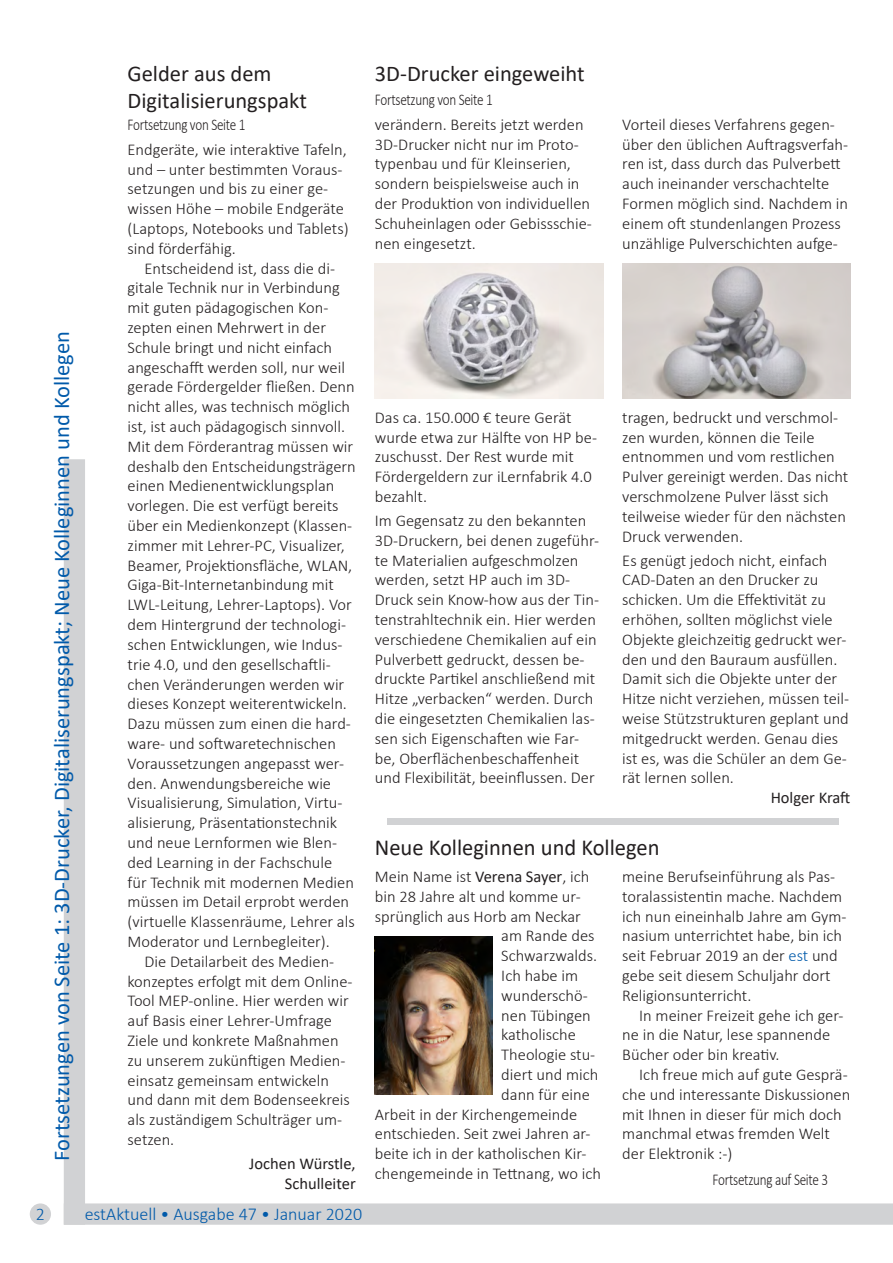
<style>
.page{position:relative;width:893px;height:1263px;background:#fff}
.page>*{position:absolute;margin:0;border:0;box-sizing:border-box;transform-origin:0 0}
.t1{font:22.95px "Calibri";color:#231f20}
.t2{font:22.5px "Calibri";color:#015aaa}
.t3{font:22.5px "Calibri";color:#231f20}
.t4{font:300 18px "Calibri";color:#015aaa}
.t5{font:300 16.5px/19.8px "Calibri";color:#231f20}
.t6{font:300 16.5px/25px "Calibri";letter-spacing:-.02em;color:#231f20;scale:.8 1}
.t7{font:16.5px/19.8px "Calibri";color:#231f20;text-align:right}
.s1{color:#015aaa}
.s2{font-weight:400}
</style>
<div class="page">
<div style="left:64px;top:459px;width:21px;height:766px;background:#d1d2d4"></div>
<svg style="left:64px;top:1203px;width:829px;height:22px;background:#d2d3d5"></svg>
<div style="left:31px;top:1204px;width:19px;height:20px;background:#d1d2d4;border-radius:50%"></div>
<div style="left:30px;top:1203px;width:21px;height:22px;border:2px solid #d1d2d4;border-radius:50%"></div>
<img style="left:375px;top:264px;width:228px;height:135px">
<div style="left:387px;top:819px;width:451px;height:6px;background:#d1d2d4"></div>
<img style="left:375px;top:937px;width:118px;height:158px">
<img style="left:622px;top:264px;width:228px;height:135px">
<h2 class="t2" style="left:46px;top:1161px;width:831px;rotate:-90deg">Fortsetzungen von Seite 1: 3D-Drucker, Digitaliserungspakt; Neue Kolleginnen und Kollegen</h2>
<p class="t4" style="left:36px;top:1202px;width:11px">2</p>
<h2 class="t3" style="left:128px;top:58px;width:145px">Gelder aus dem</h2>
<h2 class="t3" style="left:375px;top:58px;width:211px">3D-Drucker eingeweiht</h2>
<h2 class="t3" style="left:128px;top:85px;width:181px">Digitalisierungspakt</h2>
<p class="t6" style="left:128px;top:112px;width:275px">Fortsetzung von Seite 1<br>Endgeräte, wie interaktive Tafeln,</p>
<p class="t5" style="left:128px;top:159px;width:223px">und – unter bestimmten Voraus&shy;setzungen und bis zu einer ge&shy;wissen Höhe – mobile Endgeräte (Laptops, Notebooks und Tablets) sind förderfähig.</p>
<p class="t5" style="left:128px;top:258px;width:230px;text-indent:17px">Entscheidend ist, dass die di&shy;gitale Technik nur in Verbindung mit guten pädagogischen Kon&shy;zepten einen Mehrwert in der Schule bringt und nicht einfach angeschafft werden soll, nur weil gerade Fördergelder fließen. Denn nicht alles, was technisch möglich ist, ist auch pädagogisch sinnvoll.<br>Mit dem Förderantrag müssen wir deshalb den Entscheidungsträgern einen Medienentwicklungsplan vorlegen. Die est verfügt bereits über ein Medienkonzept (Klassen&shy;zimmer mit Lehrer-PC, Visualizer, Beamer, Projektionsfläche, WLAN, Giga-Bit-Internetanbindung mit LWL-Leitung, Lehrer-Laptops). Vor dem Hintergrund der technologi&shy;schen Entwicklungen, wie Indus&shy;trie 4.0, und den gesellschaftli&shy;chen Veränderungen werden wir dieses Konzept weiterentwickeln.<br>Dazu müssen zum einen die hard&shy;ware- und softwaretechnischen Voraussetzungen angepasst wer&shy;den. Anwendungsbereiche wie Visualisierung, Simulation, Virtu&shy;alisierung, Präsentationstechnik und neue Lernformen wie Blen&shy;ded Learning in der Fachschule<br>für Technik mit modernen Medien müssen im Detail erprobt werden (virtuelle Klassenräume, Lehrer als Moderator und Lernbegleiter).</p>
<p class="t5" style="left:128px;top:951px;width:227px;text-indent:17px">Die Detailarbeit des Medien&shy;konzeptes erfolgt mit dem Online-<br>Tool MEP-online. Hier werden wir auf Basis einer Lehrer-Umfrage<br>Ziele und konkrete Maßnahmen zu unserem zukünftigen Medien&shy;einsatz gemeinsam entwickeln und dann mit dem Bodenseekreis als zuständigem Schulträger um&shy;setzen.</p>
<p class="t7" style="left:249px;top:1153px;width:108px">Jochen Würstle,<br>Schulleiter</p>
<p class="t6" style="left:375px;top:87px;width:149px">Fortsetzung von Seite 1</p>
<p class="t5" style="left:622px;top:114px;width:227px">Vorteil dieses Verfahrens gegen&shy;über den üblichen Auftragsverfah&shy;ren ist, dass durch das Pulverbett auch ineinander verschachtelte Formen möglich sind. Nachdem in einem oft stundenlangen Prozess unzählige Pulverschichten aufge-</p>
<p class="t5" style="left:375px;top:114px;width:219px">verändern. Bereits jetzt werden<br>3D-Drucker nicht nur im Proto&shy;typenbau und für Kleinserien, sondern beispielsweise auch in der Produktion von individuellen<br>Schuheinlagen oder Gebissschie&shy;nen eingesetzt.</p>
<p class="t5" style="left:622px;top:407px;width:227px">tragen, bedruckt und verschmol&shy;zen wurden, können die Teile entnommen und vom restlichen<br>Pulver gereinigt werden. Das nicht verschmolzene Pulver lässt sich teilweise wieder für den nächsten<br>Druck verwenden.</p>
<p class="t5" style="left:622px;top:550px;width:228px">Es genügt jedoch nicht, einfach<br>CAD-Daten an den Drucker zu schicken. Um die Effektivität zu erhöhen, sollten möglichst viele<br>Objekte gleichzeitig gedruckt wer&shy;den und den Bauraum ausfüllen.<br>Damit sich die Objekte unter der<br>Hitze nicht verziehen, müssen teil&shy;weise Stützstrukturen geplant und mitgedruckt werden. Genau dies ist es, was die Schüler an dem Ge&shy;rät lernen sollen.</p>
<p class="t7" style="left:771px;top:787px;width:81px">Holger Kraft</p>
<p class="t5" style="left:375px;top:407px;width:224px">Das ca. 150.000 € teure Gerät wurde etwa zur Hälfte von HP be&shy;zuschusst. Der Rest wurde mit<br>Fördergeldern zur iLernfabrik 4.0 bezahlt.</p>
<p class="t5" style="left:375px;top:510px;width:226px">Im Gegensatz zu den bekannten 3D-Druckern, bei denen zugeführ&shy;te Materialien aufgeschmolzen werden, setzt HP auch im 3D-Druck sein Know-how aus der Tin&shy;tenstrahltechnik ein. Hier werden verschiedene Chemikalien auf ein Pulverbett gedruckt, dessen be&shy;druckte Partikel anschließend mit Hitze „verbacken“ werden. Durch die eingesetzten Chemikalien las&shy;sen sich Eigenschaften wie Far&shy;be, Oberflächenbeschaffenheit und Flexibilität, beeinflussen. Der</p>
<h1 class="t1" style="left:375px;top:831px;width:286px">Neue Kolleginnen und Kollegen</h1>
<p class="t5" style="left:622px;top:866px;width:226px">meine Berufseinführung als Pas&shy;toralassistentin mache. Nachdem ich nun eineinhalb Jahre am Gym&shy;nasium unterrichtet habe, bin ich seit Februar 2019 an der <span class="s1">est</span> und gebe seit diesem Schuljahr dort<br>Religionsunterricht.</p>
<p class="t5" style="left:622px;top:1005px;width:223px;text-indent:17px">In meiner Freizeit gehe ich ger&shy;ne in die Natur, lese spannende<br>Bücher oder bin kreativ.</p>
<p class="t5" style="left:622px;top:1064px;width:230px;text-indent:17px">Ich freue mich auf gute Gesprä&shy;che und interessante Diskussionen mit Ihnen in dieser für mich doch manchmal etwas fremden Welt der Elektronik :-)</p>
<p class="t5" style="left:375px;top:866px;width:216px">Mein Name ist <span class="s2">Verena Sayer</span>, ich</p>
<p class="t5" style="left:375px;top:886px;width:207px">bin 28 Jahre alt und komme ur-</p>
<p class="t5" style="left:375px;top:906px;width:208px">sprünglich aus Horb am Neckar</p>
<p class="t5" style="left:501px;top:926px;width:95px">am Rande des</p>
<p class="t5" style="left:501px;top:946px;width:97px">Schwarzwalds.</p>
<p class="t5" style="left:501px;top:965px;width:78px">Ich habe im</p>
<p class="t5" style="left:501px;top:985px;width:88px">wunderschö-</p>
<p class="t5" style="left:501px;top:1005px;width:91px">nen Tübingen</p>
<p class="t5" style="left:501px;top:1025px;width:76px">katholische</p>
<p class="t5" style="left:501px;top:1045px;width:96px">Theologie stu-</p>
<p class="t5" style="left:501px;top:1064px;width:98px">diert und mich</p>
<p class="t5" style="left:501px;top:1084px;width:90px">dann für eine</p>
<p class="t5" style="left:375px;top:1104px;width:204px">Arbeit in der Kirchengemeinde</p>
<p class="t5" style="left:375px;top:1124px;width:217px">entschieden. Seit zwei Jahren ar-</p>
<p class="t5" style="left:375px;top:1144px;width:213px">beite ich in der katholischen Kir-</p>
<p class="t5" style="left:375px;top:1163px;width:228px">chengemeinde in Tettnang, wo ich</p>
<p class="t6" style="left:713px;top:1166px;width:146px">Fortsetzung auf Seite 3</p>
<p class="t4" style="left:85px;top:1203px;width:279px">estAktuell • Ausgabe 47 • Januar 2020</p>
</div>
